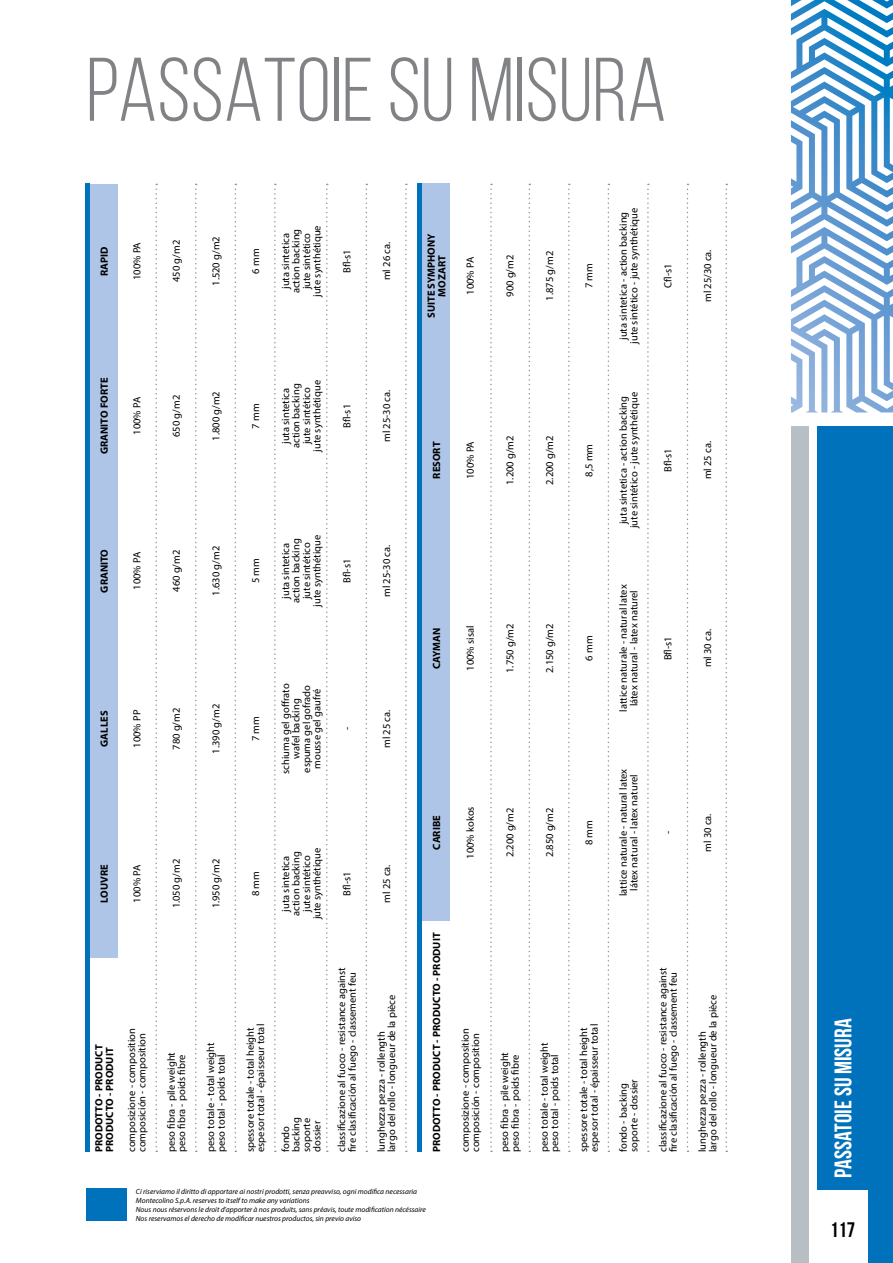
<style>
.page{position:relative;width:893px;height:1263px;background:#fff}
.page>*{position:absolute;margin:0;border:0;box-sizing:border-box;transform-origin:0 0}
.t1{font:90px "Bebas Neue";color:#808285}
.t2{font:700 24px "Bebas Neue";color:#fff}
.t3{font:700 21px "Bebas Neue";color:#000}
.t4{font:10.5px/10.5px "Myriad Pro";color:#000}
.t5{font:700 10.5px/10.5px "Myriad Pro";color:#000;text-align:center}
.t6{font:italic 7.5px/9px "Myriad Pro";color:#000}
</style>
<div class="page">
<div style="left:817px;top:426px;width:76px;height:837px;background:#0072bc"></div>
<svg style="left:791px;top:0;width:102px;height:412px"></svg>
<div style="left:791px;top:426px;width:17px;height:837px;background:#b7bec4"></div>
<div style="left:813px;top:1191px;width:55px;height:72px;background:#fff"></div>
<div style="left:86px;top:1188px;width:40px;height:33px;background:#0072bc"></div>
<div style="left:422px;top:552px;width:28px;height:192px;background:#aec5e7"></div>
<div style="left:422px;top:744px;width:28px;height:177px;background:#aec5e7"></div>
<div style="left:422px;top:368px;width:28px;height:184px;background:#aec5e7"></div>
<div style="left:422px;top:184px;width:28px;height:184px;background:#aec5e7"></div>
<svg style="left:725px;top:184px;width:2px;height:968px"></svg>
<svg style="left:490px;top:184px;width:2px;height:968px"></svg>
<svg style="left:529px;top:184px;width:1px;height:968px"></svg>
<svg style="left:568px;top:184px;width:2px;height:968px"></svg>
<svg style="left:608px;top:184px;width:1px;height:968px"></svg>
<svg style="left:647px;top:184px;width:2px;height:968px"></svg>
<svg style="left:687px;top:184px;width:1px;height:968px"></svg>
<div style="left:90px;top:648px;width:28px;height:161px;background:#aec5e7"></div>
<div style="left:90px;top:809px;width:28px;height:149px;background:#aec5e7"></div>
<div style="left:90px;top:493px;width:28px;height:155px;background:#aec5e7"></div>
<div style="left:90px;top:338px;width:28px;height:155px;background:#aec5e7"></div>
<div style="left:90px;top:184px;width:28px;height:154px;background:#aec5e7"></div>
<svg style="left:155px;top:184px;width:2px;height:968px"></svg>
<svg style="left:195px;top:184px;width:2px;height:968px"></svg>
<svg style="left:235px;top:184px;width:1px;height:968px"></svg>
<svg style="left:274px;top:184px;width:2px;height:968px"></svg>
<svg style="left:326px;top:184px;width:2px;height:968px"></svg>
<svg style="left:366px;top:184px;width:1px;height:968px"></svg>
<svg style="left:405px;top:184px;width:2px;height:968px"></svg>
<div style="left:85px;top:184px;width:5px;height:968px;background:#0072bc"></div>
<div style="left:417px;top:184px;width:5px;height:968px;background:#0072bc"></div>
<h1 class="t1" style="left:86px;top:42px;width:582px">PASSATOIE SU MISURA</h1>
<p class="t5" style="left:99px;top:276px;width:31px;rotate:-90deg">RAPID</p>
<p class="t4" style="left:131px;top:280px;width:39px;rotate:-90deg">100% PA</p>
<p class="t4" style="left:171px;top:282px;width:43px;rotate:-90deg">450 g/m2</p>
<p class="t4" style="left:211px;top:286px;width:51px;rotate:-90deg">1.520 g/m2</p>
<p class="t4" style="left:250px;top:274px;width:27px;rotate:-90deg">6 mm</p>
<p class="t4" style="left:280px;top:297px;width:73px;text-align:center;rotate:-90deg">juta sintetica action backing jute sintético jute synthétique</p>
<p class="t4" style="left:342px;top:273px;width:25px;rotate:-90deg">Bfl-s1</p>
<p class="t4" style="left:381px;top:280px;width:40px;rotate:-90deg">ml 26 ca.</p>
<p class="t5" style="left:99px;top:454px;width:78px;rotate:-90deg">GRANITO FORTE</p>
<p class="t4" style="left:131px;top:435px;width:39px;rotate:-90deg">100% PA</p>
<p class="t4" style="left:171px;top:437px;width:43px;rotate:-90deg">650 g/m2</p>
<p class="t4" style="left:211px;top:441px;width:51px;rotate:-90deg">1.800 g/m2</p>
<p class="t4" style="left:250px;top:428px;width:27px;rotate:-90deg">7 mm</p>
<p class="t4" style="left:280px;top:452px;width:73px;text-align:center;rotate:-90deg">juta sintetica action backing jute sintético jute synthétique</p>
<p class="t4" style="left:342px;top:428px;width:25px;rotate:-90deg">Bfl-s1</p>
<p class="t4" style="left:381px;top:442px;width:54px;rotate:-90deg">ml 25-30 ca.</p>
<p class="t5" style="left:426px;top:318px;width:86px;rotate:-90deg">SUITE SYMPHONY<br>MOZART</p>
<p class="t4" style="left:465px;top:295px;width:39px;rotate:-90deg">100% PA</p>
<p class="t5" style="left:431px;top:479px;width:39px;rotate:-90deg">RESORT</p>
<p class="t4" style="left:465px;top:479px;width:39px;rotate:-90deg">100% PA</p>
<p class="t4" style="left:504px;top:297px;width:43px;rotate:-90deg">900 g/m2</p>
<p class="t4" style="left:544px;top:301px;width:51px;rotate:-90deg">1.875 g/m2</p>
<p class="t4" style="left:504px;top:485px;width:51px;rotate:-90deg">1.200 g/m2</p>
<p class="t4" style="left:544px;top:485px;width:51px;rotate:-90deg">2.200 g/m2</p>
<p class="t4" style="left:584px;top:288px;width:27px;rotate:-90deg">7 mm</p>
<p class="t4" style="left:584px;top:476px;width:34px;rotate:-90deg">8,5 mm</p>
<p class="t4" style="left:618px;top:344px;width:137px;text-align:center;rotate:-90deg">juta sintetica - action backing jute sintético - jute synthétique</p>
<p class="t4" style="left:618px;top:528px;width:137px;text-align:center;rotate:-90deg">juta sintetica - action backing jute sintético - jute synthétique</p>
<p class="t4" style="left:663px;top:288px;width:26px;rotate:-90deg">Cfl-s1</p>
<p class="t4" style="left:663px;top:472px;width:25px;rotate:-90deg">Bfl-s1</p>
<p class="t4" style="left:702px;top:302px;width:54px;rotate:-90deg">ml 25/30 ca.</p>
<p class="t4" style="left:702px;top:479px;width:40px;rotate:-90deg">ml 25 ca.</p>
<p class="t5" style="left:99px;top:593px;width:45px;rotate:-90deg">GRANITO</p>
<p class="t4" style="left:131px;top:590px;width:39px;rotate:-90deg">100% PA</p>
<p class="t4" style="left:171px;top:592px;width:43px;rotate:-90deg">460 g/m2</p>
<p class="t4" style="left:211px;top:596px;width:51px;rotate:-90deg">1.630 g/m2</p>
<p class="t4" style="left:250px;top:583px;width:27px;rotate:-90deg">5 mm</p>
<p class="t4" style="left:280px;top:607px;width:73px;text-align:center;rotate:-90deg">juta sintetica action backing jute sintético jute synthétique</p>
<p class="t4" style="left:342px;top:583px;width:25px;rotate:-90deg">Bfl-s1</p>
<p class="t4" style="left:381px;top:597px;width:54px;rotate:-90deg">ml 25-30 ca.</p>
<p class="t4" style="left:280px;top:774px;width:92px;text-align:center;rotate:-90deg">schiuma gel goffrato wafel backing espuma gel gofrado mousse gel gaufré</p>
<p class="t4" style="left:131px;top:748px;width:39px;rotate:-90deg">100% PP</p>
<p class="t4" style="left:171px;top:750px;width:43px;rotate:-90deg">780 g/m2</p>
<p class="t4" style="left:211px;top:753px;width:51px;rotate:-90deg">1.390 g/m2</p>
<p class="t5" style="left:99px;top:747px;width:38px;rotate:-90deg">GALLES</p>
<p class="t4" style="left:381px;top:748px;width:40px;rotate:-90deg">ml 25 ca.</p>
<p class="t4" style="left:250px;top:741px;width:27px;rotate:-90deg">7 mm</p>
<p class="t4" style="left:342px;top:730px;width:5px;rotate:-90deg">-</p>
<p class="t4" style="left:280px;top:919px;width:73px;text-align:center;rotate:-90deg">juta sintetica action backing jute sintético jute synthétique</p>
<p class="t4" style="left:131px;top:902px;width:39px;rotate:-90deg">100% PA</p>
<p class="t4" style="left:171px;top:908px;width:51px;rotate:-90deg">1.050 g/m2</p>
<p class="t4" style="left:211px;top:908px;width:51px;rotate:-90deg">1.950 g/m2</p>
<p class="t5" style="left:99px;top:903px;width:40px;rotate:-90deg">LOUVRE</p>
<p class="t4" style="left:381px;top:903px;width:40px;rotate:-90deg">ml 25 ca.</p>
<p class="t4" style="left:250px;top:896px;width:27px;rotate:-90deg">8 mm</p>
<p class="t4" style="left:342px;top:896px;width:25px;rotate:-90deg">Bfl-s1</p>
<p class="t5" style="left:93px;top:1152px;width:109px;text-align:left;rotate:-90deg">PRODOTTO - PRODUCT<br>PRODUCTO - PRODUIT</p>
<p class="t4" style="left:126px;top:1152px;width:126px;rotate:-90deg">composizione - composition composición - composition</p>
<p class="t4" style="left:166px;top:1152px;width:101px;rotate:-90deg">peso fibra - pile weight peso fibra - poids fibre</p>
<p class="t4" style="left:205px;top:1152px;width:111px;rotate:-90deg">peso totale - total weight peso total - poids total</p>
<p class="t4" style="left:245px;top:1152px;width:130px;rotate:-90deg">spessore totale - total height espesor total - épaisseur total</p>
<p class="t4" style="left:280px;top:1152px;width:36px;rotate:-90deg">fondo backing soporte dossier</p>
<p class="t4" style="left:336px;top:1152px;width:186px;rotate:-90deg">classificazione al fuoco - resistance against fire clasificación al fuego - classement feu</p>
<p class="t4" style="left:376px;top:1152px;width:159px;rotate:-90deg">lunghezza pezza - rollength<br>largo del rollo - longueur de la pièce</p>
<p class="t4" style="left:618px;top:712px;width:129px;text-align:center;rotate:-90deg">lattice naturale - natural latex látex natural - latex naturel</p>
<p class="t4" style="left:465px;top:671px;width:47px;rotate:-90deg">100% sisal</p>
<p class="t4" style="left:504px;top:673px;width:51px;rotate:-90deg">1.750 g/m2</p>
<p class="t4" style="left:544px;top:673px;width:51px;rotate:-90deg">2.150 g/m2</p>
<p class="t5" style="left:431px;top:669px;width:43px;rotate:-90deg">CAYMAN</p>
<p class="t4" style="left:702px;top:667px;width:40px;rotate:-90deg">ml 30 ca.</p>
<p class="t4" style="left:584px;top:661px;width:27px;rotate:-90deg">6 mm</p>
<p class="t4" style="left:663px;top:660px;width:25px;rotate:-90deg">Bfl-s1</p>
<p class="t4" style="left:618px;top:896px;width:129px;text-align:center;rotate:-90deg">lattice naturale - natural latex látex natural - latex naturel</p>
<p class="t4" style="left:465px;top:859px;width:54px;rotate:-90deg">100% kokos</p>
<p class="t4" style="left:504px;top:857px;width:51px;rotate:-90deg">2.200 g/m2</p>
<p class="t4" style="left:544px;top:857px;width:51px;rotate:-90deg">2.850 g/m2</p>
<p class="t5" style="left:431px;top:850px;width:36px;rotate:-90deg">CARIBE</p>
<p class="t4" style="left:702px;top:852px;width:40px;rotate:-90deg">ml 30 ca.</p>
<p class="t4" style="left:584px;top:845px;width:27px;rotate:-90deg">8 mm</p>
<p class="t4" style="left:663px;top:834px;width:5px;rotate:-90deg">-</p>
<p class="t5" style="left:431px;top:1152px;width:221px;rotate:-90deg">PRODOTTO - PRODUCT - PRODUCTO - PRODUIT</p>
<p class="t4" style="left:460px;top:1152px;width:126px;rotate:-90deg">composizione - composition composición - composition</p>
<p class="t4" style="left:499px;top:1152px;width:101px;rotate:-90deg">peso fibra - pile weight peso fibra - poids fibre</p>
<p class="t4" style="left:539px;top:1152px;width:111px;rotate:-90deg">peso totale - total weight peso total - poids total</p>
<p class="t4" style="left:578px;top:1152px;width:130px;rotate:-90deg">spessore totale - total height espesor total - épaisseur total</p>
<p class="t4" style="left:618px;top:1152px;width:74px;rotate:-90deg">fondo - backing soporte - dossier</p>
<p class="t4" style="left:657px;top:1152px;width:186px;rotate:-90deg">classificazione al fuoco - resistance against fire clasificación al fuego - classement feu</p>
<p class="t4" style="left:697px;top:1152px;width:159px;rotate:-90deg">lunghezza pezza - rollength<br>largo del rollo - longueur de la pièce</p>
<p class="t6" style="left:136px;top:1186px;width:292px">Ci riserviamo il diritto di apportare ai nostri prodotti, senza preavviso, ogni modifica necessaria Montecolino S.p.A. reserves to itself to make any variations<br>Nous nous réservons le droit d’apporter à nos produits, sans préavis, toute modification nécéssaire Nos reservamos el derecho de modificar nuestros productos, sin previo aviso</p>
<h2 class="t2" style="left:830px;top:1178px;width:161px;rotate:-90deg">PASSATOIE su misura</h2>
<h3 class="t3" style="left:830px;top:1218px;width:26px">117</h3>
</div>
